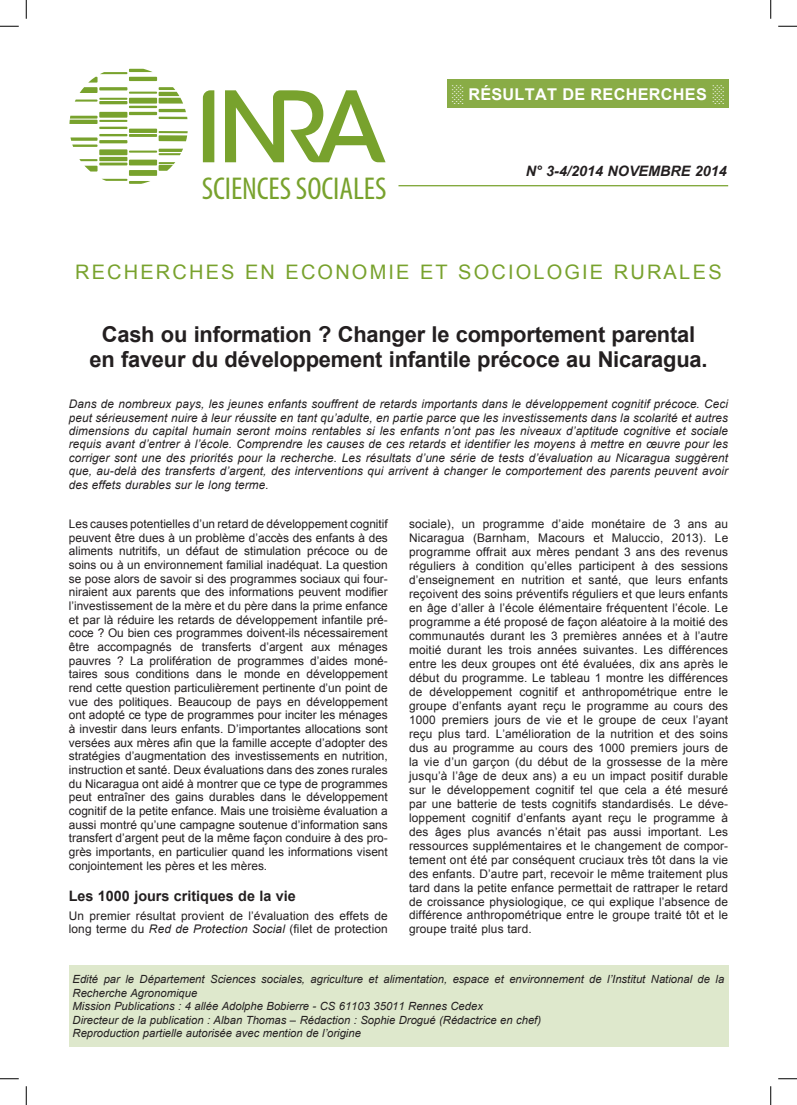
<style>
.page{position:relative;width:797px;height:1105px;background:#fff}
.page>*{position:absolute;margin:0;border:0;box-sizing:border-box;transform-origin:0 0}
.t1{font:condensed 31.75px "Myriad Pro";letter-spacing:-.005em;color:#78a22d}
.t2{font:700 21.88px/25px "Arial";letter-spacing:-.01em;color:#231f20;text-align:center}
.t3{font:20px "Arial";letter-spacing:.11em;color:#78a22d}
.t4{font:700 16.25px "Arial";letter-spacing:.015em;color:#fff}
.t5{font:700 14.38px "Arial";color:#231f20}
.t6{font:italic 700 14.38px "Arial";color:#231f20}
.t7{font:11.88px/14px "Arial";letter-spacing:.01em;color:#231f20;text-align:justify}
.t8{font:italic 11.88px/13.4px "Arial";letter-spacing:.01em;color:#231f20;text-align:justify}
.t9{font:italic 11.25px/13.5px "Arial";color:#231f20}
.s1{font-style:italic}
</style>
<div class="page">
<hr style="left:398px;top:185px;width:330px;height:1px;background:#78a22d">
<svg style="left:203px;top:90px;width:182px;height:72px"></svg>
<svg style="left:70px;top:137px;width:27px;height:10px"></svg>
<svg style="left:79px;top:159px;width:18px;height:13px"></svg>
<svg style="left:69px;top:116px;width:28px;height:8px"></svg>
<svg style="left:75px;top:100px;width:22px;height:2px"></svg>
<svg style="left:80px;top:69px;width:73px;height:24px"></svg>
<hr style="left:129px;top:134px;width:28px;height:3px;background:#78a22d">
<hr style="left:129px;top:112px;width:28px;height:3px;background:#78a22d">
<hr style="left:129px;top:151px;width:28px;height:2px;background:#78a22d">
<hr style="left:129px;top:129px;width:28px;height:4px;background:#78a22d">
<hr style="left:129px;top:106px;width:28px;height:2px;background:#78a22d">
<hr style="left:99px;top:87px;width:28px;height:3px;background:#78a22d">
<div style="left:129px;top:160px;width:28px;height:5px;background:#78a22d"></div>
<div style="left:129px;top:170px;width:28px;height:6px;background:#78a22d"></div>
<svg style="left:159px;top:131px;width:29px;height:10px"></svg>
<svg style="left:159px;top:149px;width:24px;height:6px"></svg>
<hr style="left:129px;top:77px;width:28px;height:4px;background:#78a22d">
<hr style="left:129px;top:92px;width:28px;height:2px;background:#78a22d">
<svg style="left:159px;top:162px;width:16px;height:9px"></svg>
<div style="left:129px;top:98px;width:28px;height:6px;background:#78a22d"></div>
<svg style="left:102px;top:179px;width:48px;height:5px"></svg>
<hr style="left:99px;top:157px;width:28px;height:4px;background:#78a22d">
<hr style="left:99px;top:163px;width:28px;height:2px;background:#78a22d">
<svg style="left:159px;top:87px;width:28px;height:32px"></svg>
<hr style="left:99px;top:98px;width:28px;height:2px;background:#78a22d">
<div style="left:99px;top:112px;width:28px;height:6px;background:#78a22d"></div>
<hr style="left:99px;top:120px;width:28px;height:2px;background:#78a22d">
<hr style="left:99px;top:101px;width:28px;height:3px;background:#78a22d">
<hr style="left:99px;top:140px;width:28px;height:3px;background:#78a22d">
<div style="left:99px;top:149px;width:28px;height:6px;background:#78a22d"></div>
<hr style="left:99px;top:127px;width:28px;height:2px;background:#78a22d">
<hr style="left:99px;top:134px;width:28px;height:2px;background:#78a22d">
<div style="left:69px;top:965px;width:659px;height:82px;background:#dee8cc"></div>
<div style="left:447px;top:79px;width:281px;height:29px;background:#89ac46"></div>
<svg style="left:0;top:25px;width:19px;height:2px"></svg>
<svg style="left:778px;top:25px;width:19px;height:2px"></svg>
<svg style="left:0;top:1078px;width:19px;height:1px"></svg>
<svg style="left:778px;top:1078px;width:19px;height:1px"></svg>
<svg style="left:25px;top:0;width:2px;height:19px"></svg>
<svg style="left:25px;top:1086px;width:2px;height:19px"></svg>
<svg style="left:770px;top:0;width:1px;height:19px"></svg>
<svg style="left:770px;top:1086px;width:1px;height:19px"></svg>
<h1 class="t1" style="left:202px;top:169px;width:186px">SCIENCES SOCIALES</h1>
<h3 class="t4" style="left:451px;top:83px;width:274px">░ RÉSULTAT DE RECHERCHES ░</h3>
<p class="t6" style="left:525px;top:162px;width:203px">N° 3-4/2014 NOVEMBRE 2014</p>
<h3 class="t3" style="left:75px;top:259px;width:648px">RECHERCHES EN ECONOMIE ET SOCIOLOGIE RURALES</h3>
<h2 class="t2" style="left:89px;top:322px;width:619px">Cash ou information ? Changer le comportement parental en faveur du développement infantile précoce au Nicaragua.</h2>
<p class="t8" style="left:69px;top:398px;width:660px">Dans de nombreux pays, les jeunes enfants souffrent de retards importants dans le développement cognitif précoce. Ceci peut sérieusement nuire à leur réussite en tant qu’adulte, en partie parce que les investissements dans la scolarité et autres dimensions du capital humain seront moins rentables si les enfants n’ont pas les niveaux d’aptitude cognitive et sociale requis avant d’entrer à l’école. Comprendre les causes de ces retards et identifier les moyens à mettre en œuvre pour les corriger sont une des priorités pour la recherche. Les résultats d’une série de tests d’évaluation au Nicaragua suggèrent que, au-delà des transferts d’argent, des interventions qui arrivent à changer le comportement des parents peuvent avoir des effets durables sur le long terme.</p>
<p class="t7" style="left:69px;top:517px;width:320px;line-height:13.6px">Les causes potentielles d’un retard de développement cognitif peuvent être dues à un problème d’accès des enfants à des aliments nutritifs, un défaut de stimulation précoce ou de soins ou à un environnement familial inadéquat. La question se pose alors de savoir si des programmes sociaux qui four&shy;niraient aux parents que des informations peuvent modifier l’investissement de la mère et du père dans la prime enfance et par là réduire les retards de développement infantile pré&shy;coce ? Ou bien ces programmes doivent-ils nécessairement être accompagnés de transferts d’argent aux ménages pauvres ? La prolifération de programmes d’aides moné&shy;taires sous conditions dans le monde en développement rend cette question particulièrement pertinente d’un point de vue des politiques. Beaucoup de pays en développement ont adopté ce type de programmes pour inciter les ménages à investir dans leurs enfants. D’importantes allocations sont versées aux mères afin que la famille accepte d’adopter des stratégies d’augmentation des investissements en nutrition, instruction et santé. Deux évaluations dans des zones rurales du Nicaragua ont aidé à montrer que ce type de programmes peut entraîner des gains durables dans le développement cognitif de la petite enfance. Mais une troisième évaluation a aussi montré qu’une campagne soutenue d’information sans transfert d’argent peut de la même façon conduire à des pro&shy;grès importants, en particulier quand les informations visent conjointement les pères et les mères.</p>
<p class="t5" style="left:69px;top:886px;width:228px">Les 1000 jours critiques de la vie</p>
<p class="t7" style="left:69px;top:909px;width:320px;line-height:13.6px">Un premier résultat provient de l’évaluation des effets de long terme du <span class="s1">Red de Protection Social</span> (filet de protection</p>
<p class="t7" style="left:409px;top:517px;width:320px">sociale), un programme d’aide monétaire de 3 ans au Nicaragua (Barnham, Macours et Maluccio, 2013). Le programme offrait aux mères pendant 3 ans des revenus réguliers à condition qu’elles participent à des sessions d’enseignement en nutrition et santé, que leurs enfants reçoivent des soins préventifs réguliers et que leurs enfants en âge d’aller à l’école élémentaire fréquentent l’école. Le programme a été proposé de façon aléatoire à la moitié des communautés durant les 3 premières années et à l’autre moitié durant les trois années suivantes. Les différences entre les deux groupes ont été évaluées, dix ans après le début du programme. Le tableau 1 montre les différences de développement cognitif et anthropométrique entre le groupe d’enfants ayant reçu le programme au cours des 1000 premiers jours de vie et le groupe de ceux l’ayant reçu plus tard. L’amélioration de la nutrition et des soins dus au programme au cours des 1000 premiers jours de la vie d’un garçon (du début de la grossesse de la mère jusqu’à l’âge de deux ans) a eu un impact positif durable sur le développement cognitif tel que cela a été mesuré par une batterie de tests cognitifs standardisés. Le déve&shy;loppement cognitif d’enfants ayant reçu le programme à des âges plus avancés n’était pas aussi important. Les ressources supplémentaires et le changement de compor&shy;tement ont été par conséquent cruciaux très tôt dans la vie des enfants. D’autre part, recevoir le même traitement plus tard dans la petite enfance permettait de rattraper le retard de croissance physiologique, ce qui explique l’absence de différence anthropométrique entre le groupe traité tôt et le groupe traité plus tard.</p>
<p class="t9" style="left:73px;top:973px;width:653px">Edité par le Département Sciences sociales, agriculture et alimentation, espace et environnement de l’Institut National de la Recherche Agronomique<br>Mission Publications : 4 allée Adolphe Bobierre - CS 61103 35011 Rennes Cedex<br>Directeur de la publication : Alban Thomas – Rédaction : Sophie Drogué (Rédactrice en chef)<br>Reproduction partielle autorisée avec mention de l’origine</p>
</div>
